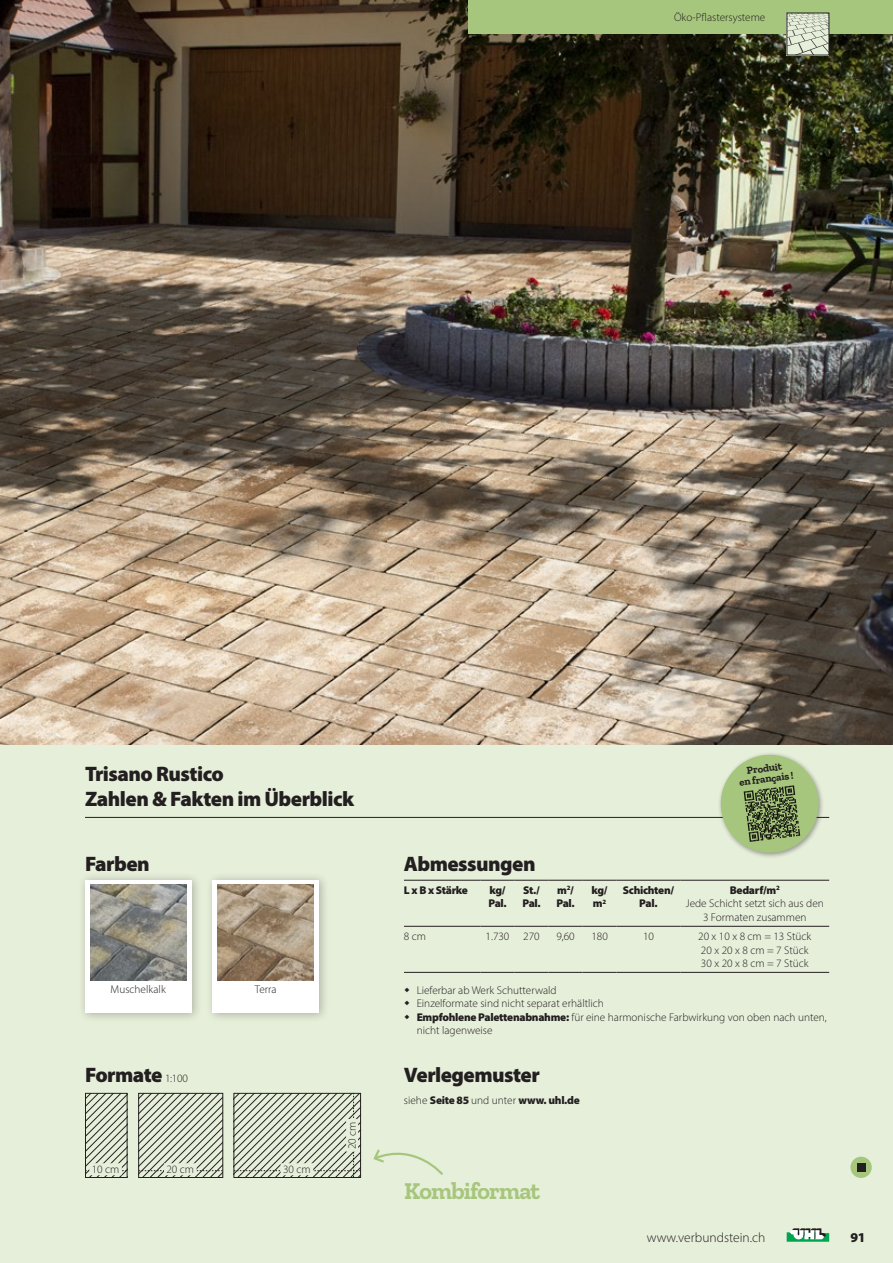
<style>
.page{position:relative;width:893px;height:1263px;background:#e6efda}
.page>*{position:absolute;margin:0;border:0;box-sizing:border-box;transform-origin:0 0}
.t1{font:700 24px "Zilla Slab";letter-spacing:-.035em;color:#a7c67d}
.t2{font:900 21px/25.2px "Myriad Pro";letter-spacing:-.025em;color:#231f20}
.t3{font:300 13.5px "Myriad Pro";color:#231f20}
.t4{font:900 13.5px "Myriad Pro";color:#231f20}
.t5{font:300 11.25px/13.5px "Myriad Pro";color:#231f20}
.t6{font:900 11.25px/13.5px "Myriad Pro";letter-spacing:-.025em;color:#231f20}
.t7{font:700 10.65px/10.6px "Zilla Slab";color:#231f20;text-align:center}
.s1{font-weight:300;font-size:11.25px}
.s2{font-weight:900}
.s3{font-weight:300}
</style>
<div class="page">
<img style="left:0;top:0;width:893px;height:745px">
<div style="left:85px;top:1093px;width:43px;height:85px;border:1px solid #231f20"></div>
<svg style="left:85px;top:1093px;width:42px;height:84px"></svg>
<div style="left:89px;top:1163px;width:33px;height:12px;background:#e6efda"></div>
<div style="left:138px;top:1093px;width:85px;height:85px;border:1px solid #231f20"></div>
<svg style="left:139px;top:1093px;width:84px;height:84px"></svg>
<div style="left:164px;top:1163px;width:33px;height:12px;background:#e6efda"></div>
<svg style="left:234px;top:1093px;width:127px;height:84px"></svg>
<div style="left:346px;top:1119px;width:12px;height:33px;background:#e6efda"></div>
<svg style="left:373px;top:1149px;width:70px;height:26px"></svg>
<div style="left:78px;top:871px;width:124px;height:152px;background:#231f20;opacity:.3"></div>
<div style="left:85px;top:880px;width:106px;height:132px;background:#fff"></div>
<img style="left:90px;top:885px;width:96px;height:96px">
<div style="left:205px;top:871px;width:125px;height:152px;background:#231f20;opacity:.3"></div>
<div style="left:213px;top:880px;width:106px;height:132px;background:#fff"></div>
<img style="left:218px;top:885px;width:96px;height:96px">
<hr style="left:404px;top:926px;width:76px;height:1px;background:#231f20">
<hr style="left:480px;top:926px;width:34px;height:1px;background:#231f20">
<hr style="left:514px;top:926px;width:35px;height:1px;background:#231f20">
<hr style="left:549px;top:926px;width:34px;height:1px;background:#231f20">
<hr style="left:583px;top:926px;width:34px;height:1px;background:#231f20">
<hr style="left:617px;top:926px;width:63px;height:1px;background:#231f20">
<hr style="left:680px;top:926px;width:149px;height:1px;background:#231f20">
<hr style="left:404px;top:880px;width:76px;height:1px;background:#231f20">
<hr style="left:480px;top:880px;width:34px;height:1px;background:#231f20">
<hr style="left:514px;top:880px;width:35px;height:1px;background:#231f20">
<hr style="left:549px;top:880px;width:34px;height:1px;background:#231f20">
<hr style="left:583px;top:880px;width:34px;height:1px;background:#231f20">
<hr style="left:617px;top:880px;width:63px;height:1px;background:#231f20">
<hr style="left:680px;top:880px;width:149px;height:1px;background:#231f20">
<hr style="left:404px;top:972px;width:76px;height:1px;background:#231f20">
<hr style="left:480px;top:972px;width:34px;height:1px;background:#231f20">
<hr style="left:514px;top:972px;width:35px;height:1px;background:#231f20">
<hr style="left:549px;top:972px;width:34px;height:1px;background:#231f20">
<hr style="left:583px;top:972px;width:34px;height:1px;background:#231f20">
<hr style="left:617px;top:972px;width:63px;height:1px;background:#231f20">
<hr style="left:680px;top:972px;width:149px;height:1px;background:#231f20">
<hr style="left:85px;top:817px;width:744px;height:1px;background:#231f20">
<div style="left:718px;top:752px;width:107px;height:106px;background:#231f20;opacity:.4"></div>
<svg style="left:718px;top:752px;width:103px;height:103px"></svg>
<div style="left:468px;top:0;width:425px;height:34px;background:#a7c67d"></div>
<svg style="left:789px;top:13px;width:41px;height:42px"></svg>
<svg style="left:787px;top:1228px;width:42px;height:14px"></svg>
<div style="left:850px;top:1157px;width:22px;height:21px;background:#a7c67d;border-radius:50%"></div>
<div style="left:857px;top:1163px;width:8px;height:8px;background:#231f20"></div>
<p class="t5" style="left:674px;top:11px;width:93px">Öko-Pflastersysteme</p>
<h2 class="t2" style="left:85px;top:761px;width:271px">Trisano Rustico<br>Zahlen &amp; Fakten im Überblick</h2>
<h2 class="t2" style="left:85px;top:850px;width:66px">Farben</h2>
<p class="t5" style="left:111px;top:983px;width:57px">Muschelkalk</p>
<p class="t5" style="left:255px;top:983px;width:23px">Terra</p>
<h2 class="t2" style="left:85px;top:1062px;width:104px">Formate <span class="s1">1:100</span></h2>
<p class="t5" style="left:92px;top:1162px;width:29px">10 cm</p>
<p class="t5" style="left:166px;top:1162px;width:29px">20 cm</p>
<p class="t5" style="left:283px;top:1162px;width:29px">30 cm</p>
<p class="t5" style="left:345px;top:1149px;width:29px;rotate:-90deg">20 cm</p>
<p class="t7" style="left:737px;top:766px;width:56px;rotate:-7deg">Produit<br>en français !</p>
<h2 class="t2" style="left:404px;top:850px;width:133px">Abmessungen</h2>
<p class="t6" style="left:404px;top:883px;width:66px">L x B x Stärke</p>
<p class="t6" style="left:488px;top:883px;width:20px">kg/<br>Pal.</p>
<p class="t6" style="left:522px;top:883px;width:20px">St./<br>Pal.</p>
<p class="t6" style="left:556px;top:883px;width:20px">m<sup>2</sup>/<br>Pal.</p>
<p class="t6" style="left:591px;top:883px;width:18px">kg/ m<sup>2</sup></p>
<p class="t6" style="left:623px;top:883px;width:53px;text-align:center">Schichten/<br>Pal.</p>
<p class="t5" style="left:686px;top:883px;width:140px;text-align:center"><span class="s2">Bedarf/m</span><sup>2<br></sup>Jede Schicht setzt sich aus den<br>3 Formaten zusammen</p>
<p class="t5" style="left:404px;top:929px;width:24px">8 cm</p>
<p class="t5" style="left:486px;top:929px;width:56px">1.730 270</p>
<p class="t5" style="left:556px;top:929px;width:20px">9,60</p>
<p class="t5" style="left:591px;top:929px;width:18px">180</p>
<p class="t5" style="left:643px;top:929px;width:12px">10</p>
<p class="t5" style="left:698px;top:929px;width:115px">20 x 10 x 8 cm = 13 Stück<br>20 x 20 x 8 cm = 7 Stück<br>30 x 20 x 8 cm = 7 Stück</p>
<p class="t5" style="left:417px;top:983px;width:412px">Lieferbar ab Werk Schutterwald<br>Einzelformate sind nicht separat erhältlich<br><span class="s2">Empfohlene Palettenabnahme:</span> für eine harmonische Farbwirkung von oben nach unten, nicht lagenweise</p>
<h2 class="t2" style="left:404px;top:1062px;width:137px">Verlegemuster</h2>
<p class="t6" style="left:404px;top:1093px;width:177px"><span class="s3">siehe</span> Seite 85 <span class="s3">und unter</span> www. uhl.de</p>
<h1 class="t1" style="left:404px;top:1177px;width:138px">Kombiformat</h1>
<p class="t3" style="left:647px;top:1229px;width:120px">www.verbundstein.ch</p>
<p class="t4" style="left:850px;top:1228px;width:17px">91</p>
</div>
